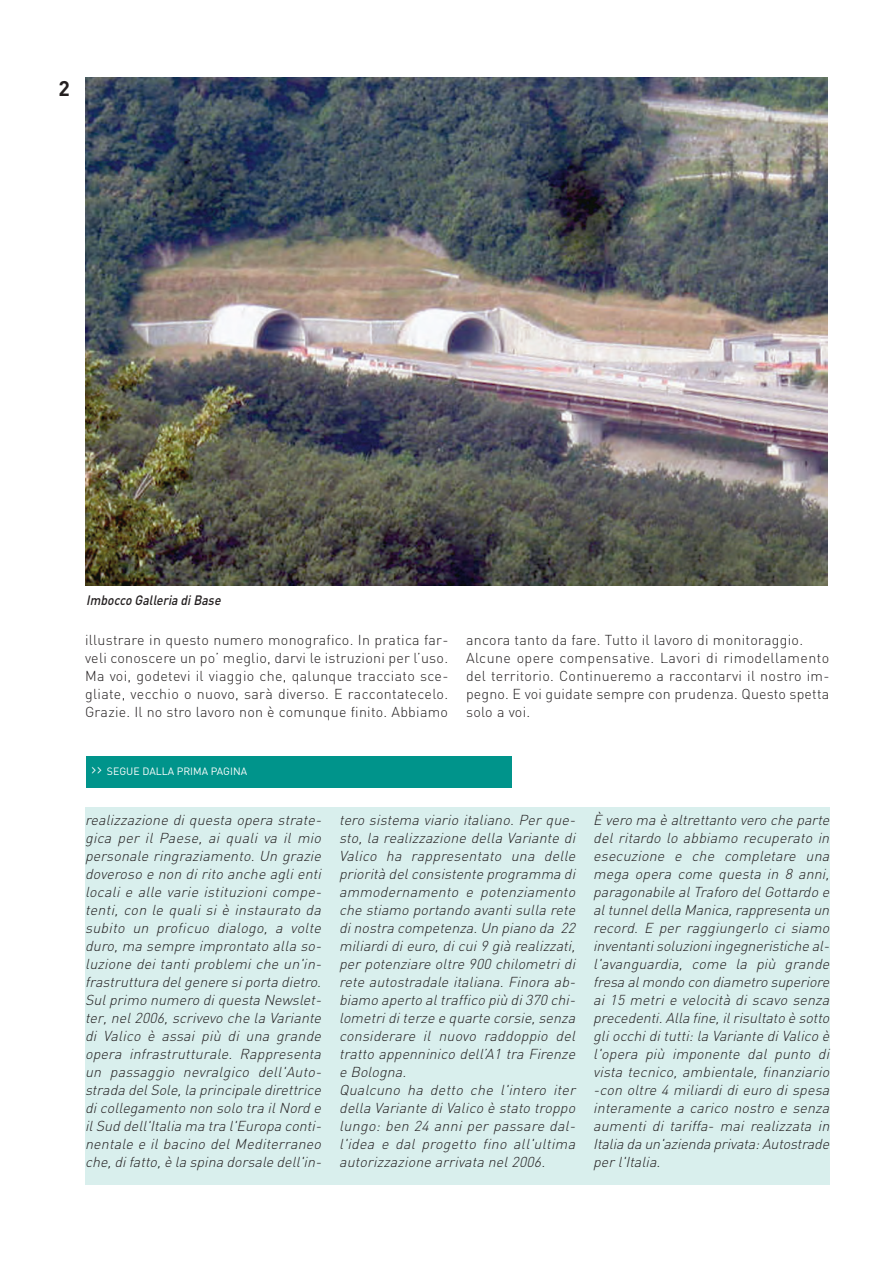
<style>
.page{position:relative;width:893px;height:1263px;background:#fff}
.page>*{position:absolute;margin:0;border:0;box-sizing:border-box;transform-origin:0 0}
.t1{font:700 21px "DIN";color:#231f20}
.t2{font:italic 300 14.25px/18px "DIN";color:#231f20;text-align:justify}
.t3{font:300 14.25px/18px "DIN";letter-spacing:.02em;color:#231f20;text-align:justify}
.t4{font:italic 500 13.5px "DIN";color:#231f20;scale:.9 1}
.t5{font:10.5px "DIN";color:#fff}
.s1{font-weight:300;font-size:18px}
</style>
<div class="page">
<div style="left:86px;top:756px;width:426px;height:32px;background:#00948b"></div>
<div style="left:85px;top:807px;width:744px;height:377px;background:#d9efed"></div>
<img style="left:85px;top:78px;width:743px;height:507px">
<h1 class="t1" style="left:58px;top:76px;width:13px">2</h1>
<p class="t4" style="left:86px;top:593px;width:154px">Imbocco Galleria diBase</p>
<p class="t3" style="left:85px;top:631px;width:365px">illustrare in questo numero monografico. In pratica far&shy;veli conoscere un po’ meglio, darvi le istruzioni per l’uso.<br>Ma voi, godetevi il viaggio che, qalunque tracciato sce&shy;gliate, vecchio o nuovo, sarà diverso. E raccontatecelo.<br>Grazie. Il no stro lavoro non è comunque finito. Abbiamo</p>
<p class="t3" style="left:466px;top:631px;width:365px;text-align:left">ancora tanto da fare. Tutto il lavoro di monitoraggio.<br>Alcune opere compensative. Lavori di rimodellamento del territorio. Continueremo a raccontarvi il nostro im&shy;pegno. E voi guidate sempre con prudenza. Questo spetta solo a voi.</p>
<p class="t5" style="left:91px;top:765px;width:158px"><span class="s1">››</span> SEGUE DALLA PRIMA PAGINA</p>
<p class="t2" style="left:85px;top:811px;width:241px">realizzazione di questa opera strate&shy;gica per il Paese, ai quali va il mio personale ringraziamento. Un grazie doveroso e non di rito anche agli enti locali e alle varie istituzioni compe&shy;tenti, con le quali si è instaurato da subito un proficuo dialogo, a volte duro, ma sempre improntato alla so&shy;luzione dei tanti problemi che un'in&shy;frastruttura delgenere siporta dietro.<br>Sulprimo numero diquesta Newslet&shy;ter, nel 2006, scrivevo che la Variante di Valico è assai più di una grande opera infrastrutturale. Rappresenta un passaggio nevralgico dell'Auto&shy;strada delSole,la principale direttrice dicollegamento non solo tra ilNord e ilSud dell'Italia ma tra l'Europa conti&shy;nentale e il bacino del Mediterraneo che,difatto,è la spina dorsale dell'in-</p>
<p class="t2" style="left:339px;top:811px;width:241px;text-align:left">tero sistema viario italiano. Per que&shy;sto, la realizzazione della Variante di Valico ha rappresentato una delle priorità delconsistente programma di ammodernamento e potenziamento che stiamo portando avanti sulla rete dinostra competenza.Un piano da 22 miliardi di euro, di cui 9 già realizzati, per potenziare oltre 900 chilometri di rete autostradale italiana. Finora ab&shy;biamo aperto altraffico più di370 chi&shy;lometriditerze e quarte corsie,senza considerare il nuovo raddoppio del tratto appenninico dell’A1 tra Firenze e Bologna.<br>Qualcuno ha detto che l'intero iter della Variante di Valico è stato troppo lungo: ben 24 anni per passare dal&shy;l'idea e dal progetto fino all'ultima autorizzazione arrivata nel 2006.</p>
<p class="t2" style="left:593px;top:811px;width:241px">È vero ma è altrettanto vero che parte del ritardo lo abbiamo recuperato in esecuzione e che completare una mega opera come questa in 8 anni, paragonabile alTraforo delGottardo e altunneldella Manica,rappresenta un record. E per raggiungerlo ci siamo inventantisoluzioniingegneristiche al&shy;l'avanguardia, come la più grande fresa almondo con diametro superiore ai 15 metri e velocità di scavo senza precedenti.Alla fine,ilrisultato è sotto gliocchiditutti:la Variante diValico è l'opera più imponente dal punto di vista tecnico, ambientale, finanziario -con oltre 4 miliardi di euro di spesa interamente a carico nostro e senza aumenti di tariffa- mai realizzata in Italia da un'azienda privata:Autostrade per l'Italia.</p>
</div>
